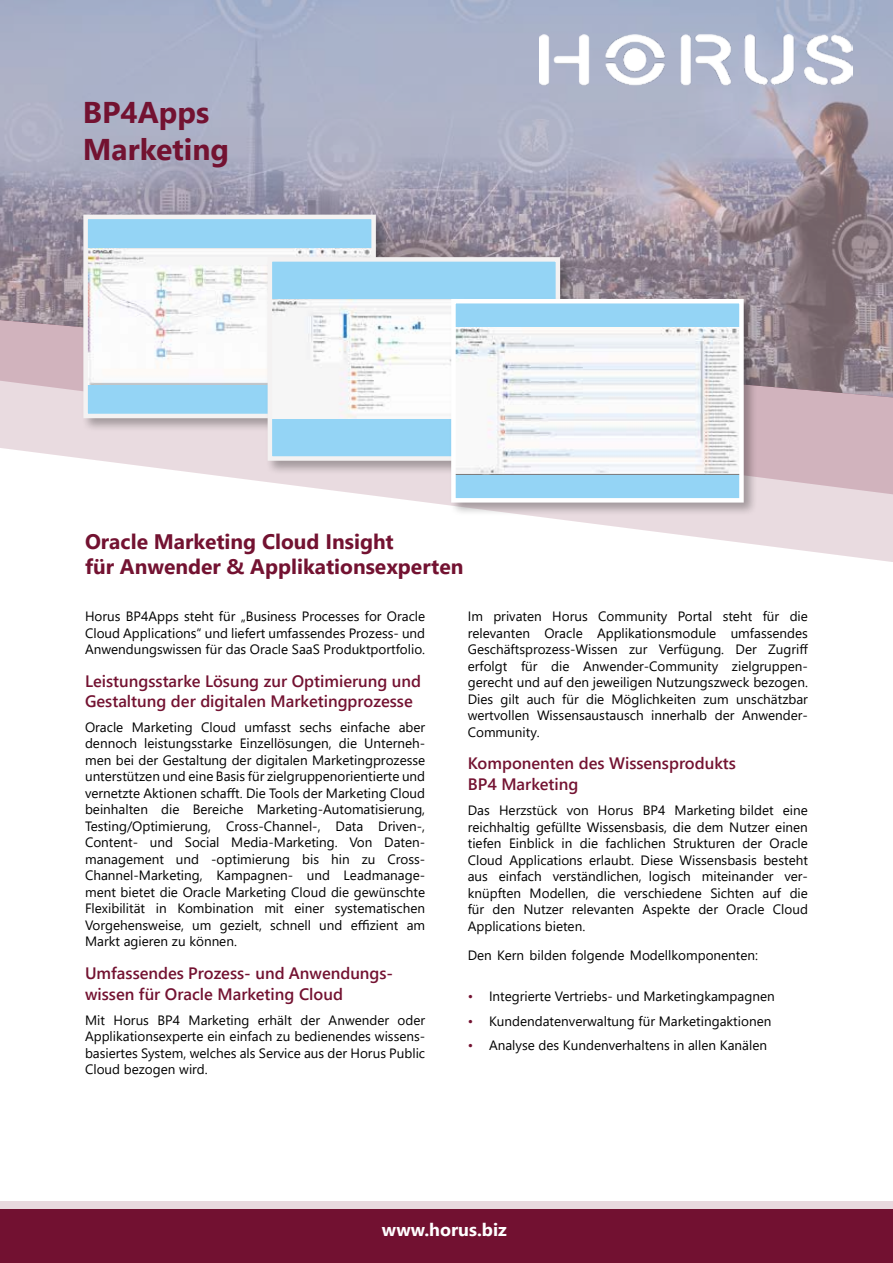
<style>
.page{position:relative;width:893px;height:1263px;background:#fff}
.page>*{position:absolute;margin:0;border:0;box-sizing:border-box;transform-origin:0 0}
.t1{font:700 30px/36px "Segoe UI";color:#731231}
.t2{font:700 21px/25.2px "Segoe UI";color:#731231}
.t3{font:700 18px "Segoe UI";color:#fff}
.t4{font:600 16.5px/21px "Segoe UI";color:#731231}
.t5{font:13.5px/16.5px "Segoe UI";color:#000;text-align:justify}
.s1{color:#731231}
</style>
<div class="page">
<svg style="left:409px;top:500px;width:484px;height:62px"></svg>
<svg style="left:0;top:401px;width:893px;height:99px"></svg>
<div style="left:0;top:1210px;width:893px;height:53px;background:#721131"></div>
<div style="left:0;top:1201px;width:893px;height:9px;background:#e8d9de"></div>
<img style="left:0;top:0;width:893px;height:398px">
<div style="left:81px;top:212px;width:309px;height:220px;background:#000;opacity:.3"></div>
<div style="left:86px;top:217px;width:288px;height:199px;background:#94d4f5"></div>
<img style="left:88px;top:248px;width:283px;height:136px">
<div style="left:83px;top:215px;width:293px;height:203px;border:4px solid #f4f2f2"></div>
<div style="left:265px;top:255px;width:309px;height:220px;background:#000;opacity:.3"></div>
<div style="left:270px;top:259px;width:288px;height:199px;background:#94d4f5"></div>
<img style="left:273px;top:299px;width:176px;height:120px">
<div style="left:268px;top:257px;width:292px;height:204px;border:4px solid #f4f2f2"></div>
<div style="left:449px;top:297px;width:309px;height:219px;background:#000;opacity:.3"></div>
<div style="left:453px;top:301px;width:288px;height:199px;background:#94d4f5"></div>
<img style="left:456px;top:327px;width:283px;height:147px">
<div style="left:451px;top:299px;width:293px;height:204px;border:4px solid #fff"></div>
<img style="left:540px;top:35px;width:313px;height:51px">
<h1 class="t1" style="left:83px;top:92px;width:148px">BP4Apps<br>Marketing</h1>
<h2 class="t2" style="left:85px;top:527px;width:380px">Oracle Marketing Cloud Insight<br>für Anwender &amp; Applikationsexperten</h2>
<p class="t5" style="left:85px;top:607px;width:342px">Horus BP4Apps steht für „Business Processes for Oracle Cloud Applications“ und liefert umfassendes Prozess- und Anwendungswissen für das Oracle SaaS Produktportfolio.</p>
<p class="t4" style="left:85px;top:670px;width:338px;line-height:19.8px">Leistungsstarke Lösung zur Optimierung und<br>Gestaltung der digitalen Marketingprozesse</p>
<p class="t5" style="left:85px;top:717px;width:342px;text-align:left">Oracle Marketing Cloud umfasst sechs einfache aber dennoch leistungsstarke Einzellösungen, die Unterneh&shy;men bei der Gestaltung der digitalen Marketingprozesse unterstützen und eine Basis für zielgruppenorientierte und vernetzte Aktionen schafft. Die Tools der Marketing Cloud beinhalten die Bereiche Marketing-Automatisierung, Testing/Optimierung, Cross-Channel-, Data Driven-, Content- und Social Media-Marketing. Von Daten&shy;management und -optimierung bis hin zu Cross-Channel-Marketing, Kampagnen- und Leadmanage&shy;ment bietet die Oracle Marketing Cloud die gewünschte Flexibilität in Kombination mit einer systematischen Vorgehensweise, um gezielt, schnell und effizient am Markt agieren zu können.</p>
<p class="t4" style="left:85px;top:961px;width:307px">Umfassendes Prozess- und Anwendungs&shy;wissen für Oracle Marketing Cloud</p>
<p class="t5" style="left:85px;top:1010px;width:342px">Mit Horus BP4 Marketing erhält der Anwender oder Applikationsexperte ein einfach zu bedienendes wissens&shy;basiertes System, welches als Service aus der Horus Public Cloud bezogen wird.</p>
<p class="t5" style="left:468px;top:607px;width:342px;text-align:left">Im privaten Horus Community Portal steht für die relevanten Oracle Applikationsmodule umfassendes Geschäftsprozess-Wissen zur Verfügung. Der Zugriff erfolgt für die Anwender-Community zielgruppen&shy;gerecht und auf den jeweiligen Nutzungszweck bezogen.<br>Dies gilt auch für die Möglichkeiten zum unschätzbar wertvollen Wissensaustausch innerhalb der Anwender-Community.</p>
<p class="t4" style="left:468px;top:752px;width:270px">Komponenten des Wissensprodukts<br>BP4 Marketing</p>
<p class="t5" style="left:468px;top:801px;width:342px">Das Herzstück von Horus BP4 Marketing bildet eine reichhaltig gefüllte Wissensbasis, die dem Nutzer einen tiefen Einblick in die fachlichen Strukturen der Oracle Cloud Applications erlaubt. Diese Wissensbasis besteht aus einfach verständlichen, logisch miteinander ver&shy;knüpften Modellen, die verschiedene Sichten auf die für den Nutzer relevanten Aspekte der Oracle Cloud Applications bieten.</p>
<p class="t5" style="left:468px;top:946px;width:292px">Den Kern bilden folgende Modellkomponenten:</p>
<p class="t5" style="left:468px;top:986px;width:308px"><span class="s1">•</span> Integrierte Vertriebs- und Marketingkampagnen</p>
<p class="t5" style="left:468px;top:1011px;width:305px"><span class="s1">•</span> Kundendatenverwaltung für Marketingaktionen</p>
<p class="t5" style="left:468px;top:1036px;width:301px"><span class="s1">•</span> Analyse des Kundenverhaltens in allen Kanälen</p>
<h3 class="t3" style="left:382px;top:1213px;width:126px">www.horus.biz</h3>
</div>
